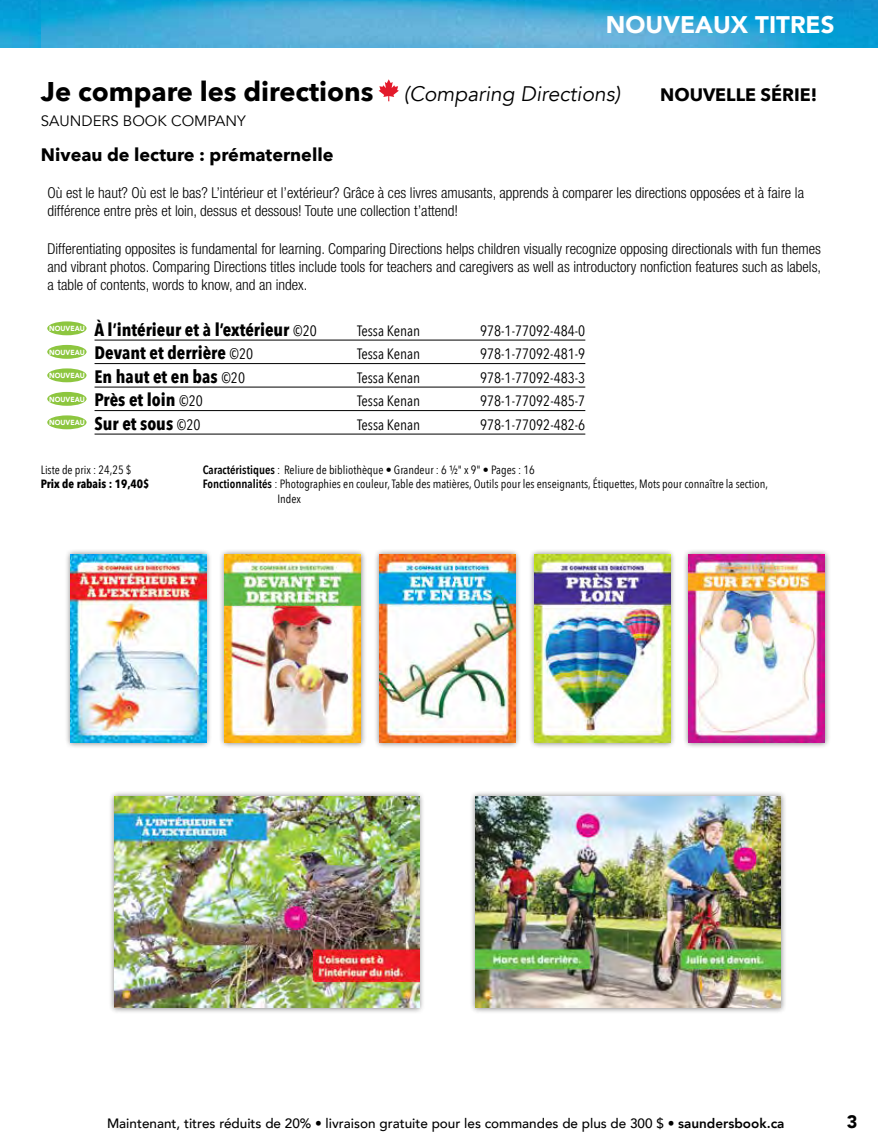
<style>
.page{position:relative;width:878px;height:1148px;background:#fff}
.page>*{position:absolute;margin:0;border:0;box-sizing:border-box;transform-origin:0 0}
.t1{font:700 27px "Avenir Next";color:#000}
.t2{font:900 24px "Avenir";color:#fff}
.t3{font:700 18px "Avenir Next Condensed";color:#000}
.t4{font:700 18px "Avenir Next";color:#000}
.t5{font:900 18px "Avenir";color:#000}
.t6{font:300 condensed 15px/18px "Helvetica Neue LT Std";color:#000}
.t7{font:15px "Avenir Next Condensed";color:#000}
.t8{font:15px "Avenir";color:#000}
.t9{font:500 13.5px "Avenir";color:#000}
.t10{font:12px/14.4px "Avenir Next Condensed";color:#000}
.t11{font:700 12px "Avenir Next Condensed";color:#000}
.t12{font:900 7.35px "Avenir";color:#fff;scale:.93 1}
.s1{font-family:"Avenir";font-weight:400;font-style:italic;font-size:21px}
.s2{font-weight:400;font-size:15px}
.s3{font-weight:600}
.s4{font-weight:800}
</style>
<div class="page">
<img style="left:40px;top:0;width:838px;height:47px">
<img style="left:0;top:0;width:40px;height:47px">
<svg style="left:378px;top:79px;width:21px;height:22px"></svg>
<hr style="left:94px;top:340px;width:491px;height:1px;background:#000">
<hr style="left:94px;top:363px;width:491px;height:1px;background:#000">
<hr style="left:94px;top:387px;width:491px;height:1px;background:#000">
<hr style="left:94px;top:410px;width:491px;height:1px;background:#000">
<hr style="left:94px;top:434px;width:491px;height:1px;background:#000">
<div style="left:47px;top:321px;width:39px;height:14px;background:#8dc63f;border-radius:50%"></div>
<div style="left:47px;top:345px;width:39px;height:14px;background:#8dc63f;border-radius:50%"></div>
<div style="left:47px;top:368px;width:39px;height:14px;background:#8dc63f;border-radius:50%"></div>
<div style="left:47px;top:392px;width:39px;height:14px;background:#8dc63f;border-radius:50%"></div>
<div style="left:47px;top:415px;width:39px;height:14px;background:#8dc63f;border-radius:50%"></div>
<div style="left:219px;top:549px;width:148px;height:199px;background:#000;opacity:.5"></div>
<img style="left:225px;top:554px;width:136px;height:188px">
<div style="left:683px;top:549px;width:148px;height:199px;background:#000;opacity:.5"></div>
<img style="left:689px;top:554px;width:135px;height:188px">
<div style="left:373px;top:549px;width:148px;height:199px;background:#000;opacity:.5"></div>
<img style="left:379px;top:554px;width:136px;height:188px">
<div style="left:64px;top:549px;width:148px;height:199px;background:#000;opacity:.5"></div>
<img style="left:70px;top:554px;width:136px;height:188px">
<div style="left:528px;top:549px;width:148px;height:199px;background:#000;opacity:.5"></div>
<img style="left:534px;top:554px;width:136px;height:188px">
<div style="left:108px;top:791px;width:317px;height:223px;background:#000;opacity:.5"></div>
<img style="left:114px;top:796px;width:305px;height:212px">
<div style="left:469px;top:791px;width:317px;height:223px;background:#000;opacity:.5"></div>
<img style="left:475px;top:796px;width:305px;height:212px">
<h2 class="t2" style="left:606px;top:4px;width:230px">NOUVEAUX TITRES</h2>
<h1 class="t1" style="left:41px;top:68px;width:580px">Je compare les directions <span class="s1">(Comparing Directions)</span></h1>
<p class="t4" style="left:660px;top:79px;width:158px">NOUVELLE SÉRIE!</p>
<p class="t8" style="left:41px;top:112px;width:206px">SAUNDERS BOOK COMPANY</p>
<p class="t4" style="left:41px;top:139px;width:294px">Niveau de lecture : prématernelle</p>
<p class="t6" style="left:47px;top:183px;width:758px">Où est le haut? Où est le bas? L’intérieur et l’extérieur? Grâce à ces livres amusants, apprends à comparer les directions opposées et à faire la différence entre près et loin, dessus et dessous! Toute une collection t’attend!</p>
<p class="t6" style="left:47px;top:239px;width:775px;text-align:justify">Differentiating opposites is fundamental for learning. Comparing Directions helps children visually recognize opposing directionals with fun themes and vibrant photos. Comparing Directions titles include tools for teachers and caregivers as well as introductory nonfiction features such as labels, a table of contents, words to know, and an index.</p>
<p class="t12" style="left:49px;top:322px;width:40px">NOUVEAU</p>
<p class="t3" style="left:95px;top:318px;width:224px">À l’intérieur et à l’extérieur <span class="s2">©20</span></p>
<p class="t7" style="left:357px;top:317px;width:65px">Tessa Kenan</p>
<p class="t7" style="left:480px;top:317px;width:107px">978-1-77092-484-0</p>
<p class="t12" style="left:49px;top:346px;width:40px">NOUVEAU</p>
<p class="t3" style="left:95px;top:342px;width:160px">Devant et derrière <span class="s2">©20</span></p>
<p class="t7" style="left:357px;top:341px;width:65px">Tessa Kenan</p>
<p class="t7" style="left:480px;top:341px;width:107px">978-1-77092-481-9</p>
<p class="t12" style="left:49px;top:369px;width:40px">NOUVEAU</p>
<p class="t3" style="left:95px;top:365px;width:152px">En haut et en bas <span class="s2">©20</span></p>
<p class="t7" style="left:357px;top:364px;width:65px">Tessa Kenan</p>
<p class="t7" style="left:480px;top:364px;width:107px">978-1-77092-483-3</p>
<p class="t12" style="left:49px;top:393px;width:40px">NOUVEAU</p>
<p class="t3" style="left:95px;top:389px;width:110px">Près et loin <span class="s2">©20</span></p>
<p class="t7" style="left:357px;top:388px;width:65px">Tessa Kenan</p>
<p class="t7" style="left:480px;top:388px;width:107px">978-1-77092-485-7</p>
<p class="t12" style="left:49px;top:416px;width:40px">NOUVEAU</p>
<p class="t3" style="left:95px;top:412px;width:107px">Sur et sous <span class="s2">©20</span></p>
<p class="t7" style="left:357px;top:411px;width:65px">Tessa Kenan</p>
<p class="t7" style="left:480px;top:411px;width:107px">978-1-77092-482-6</p>
<p class="t10" style="left:41px;top:462px;width:92px">Liste de prix : 24,25 $</p>
<p class="t10" style="left:203px;top:462px;width:333px"><span class="s3">Caractéristiques</span> : Reliure de bibliothèque • Grandeur : 6 1/2" x 9" • Pages : 16</p>
<p class="t11" style="left:41px;top:476px;width:110px">Prix de rabais : 19,40$</p>
<p class="t10" style="left:277px;top:476px;width:492px;text-indent:-75px"><span class="s3">Fonctionnalités</span> : Photographies en couleur, Table des matières, Outils pour les enseignants, Étiquettes, Mots pour connaître la section,<br>Index</p>
<p class="t9" style="left:107px;top:1111px;width:679px">Maintenant, titres réduits de 20% • livraison gratuite pour les commandes de plus de 300 $ • <span class="s4">saundersbook.ca</span></p>
<p class="t5" style="left:846px;top:1106px;width:12px">3</p>
</div>
